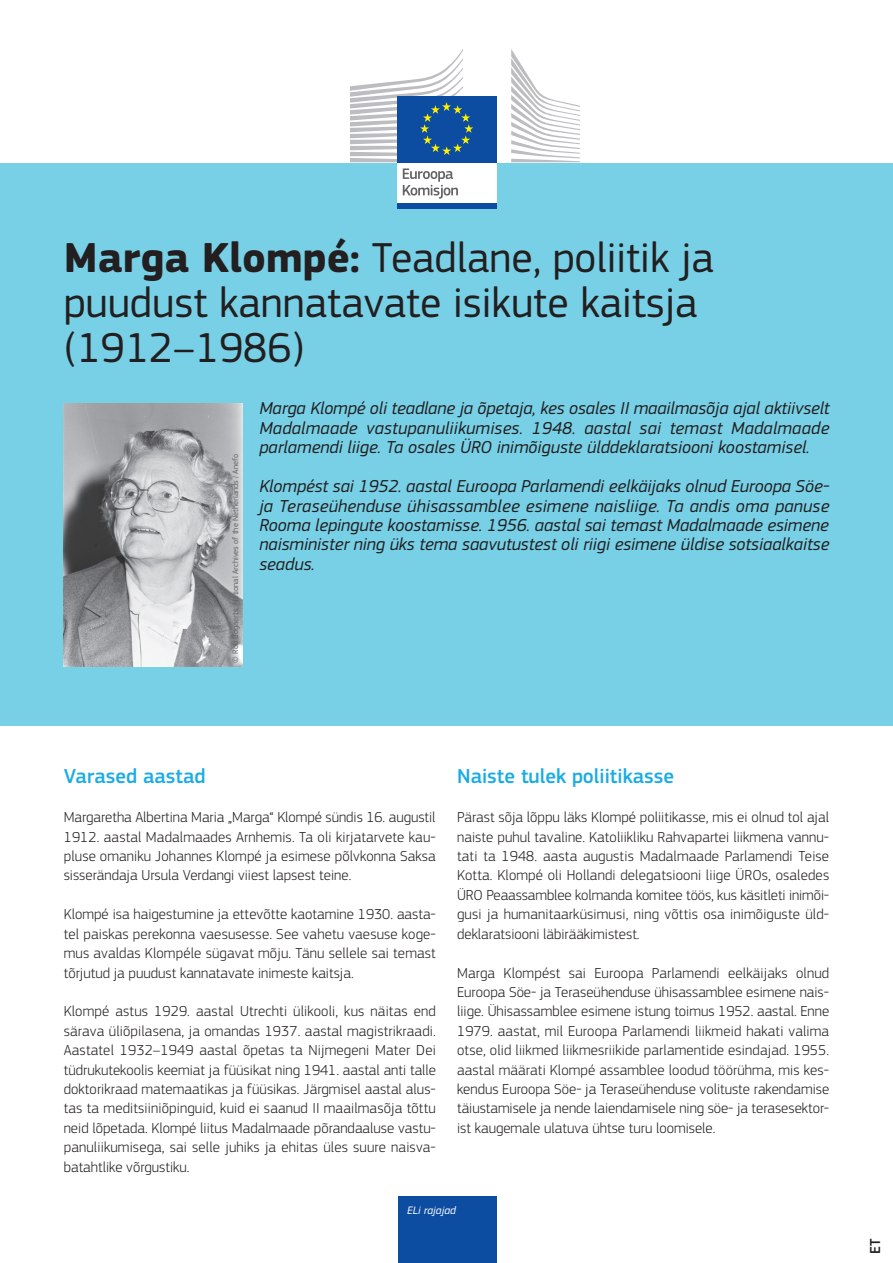
<style>
.page{position:relative;width:893px;height:1263px;background:#fff}
.page>*{position:absolute;margin:0;border:0;box-sizing:border-box;transform-origin:0 0}
.t1{font:43.5px/45px "EC Square Sans Pro";color:#231f20}
.Intertitres{font:500 21px "EC Square Sans Pro";color:#1bace3}
.Intro{font:italic 18px/19.4px "EC Square Sans Pro";color:#231f20;text-align:justify}
.Body{font:300 15px/19.4px "EC Square Sans Pro";color:#231f20;text-align:justify}
.Language_code{font:500 15px "EC Square Sans Pro";color:#231f20}
.t2{font:italic 11.25px "EC Square Sans Pro";color:#fff}
.Copyright{font:8.25px "EC Square Sans Pro";color:#636366}
.s1{font-weight:700}
</style>
<div class="page">
<div style="left:0;top:162px;width:893px;height:563px;background:#77d0e6"></div>
<img style="left:64px;top:404px;width:178px;height:262px">
<svg style="left:303px;top:96px;width:324px;height:113px"></svg>
<div style="left:397px;top:160px;width:99px;height:44px;background:#fff"></div>
<svg style="left:511px;top:49px;width:69px;height:113px"></svg>
<div style="left:397px;top:96px;width:99px;height:66px;background:#0d4da1"></div>
<svg style="left:350px;top:49px;width:123px;height:113px"></svg>
<div style="left:397px;top:203px;width:99px;height:6px;background:#0d4da1"></div>
<svg style="left:403px;top:168px;width:55px;height:31px"></svg>
<div style="left:398px;top:1197px;width:99px;height:66px;background:#0d4da1"></div>
<p class="t1" style="left:64px;top:235px;width:652px"><span class="s1">Marga Klompé:</span> Teadlane, poliitik ja puudust kannatavate isikute kaitsja (1912–1986)</p>
<p class="Copyright" style="left:231px;top:663px;width:210px;rotate:-90deg">© Rob Bogaerts, National Archives of the Netherlands / Anefo</p>
<p class="Intro" style="left:259px;top:399px;width:572px">Marga Klompé oli teadlane ja õpetaja, kes osales II maailmasõja ajal aktiivselt Madalmaade vastupanuliikumises. 1948. aastal sai temast Madalmaade parlamendi liige. Ta osales ÜRO inimõiguste ülddeklaratsiooni koostamisel.</p>
<p class="Intro" style="left:259px;top:477px;width:572px">Klompést sai 1952. aastal Euroopa Parlamendi eelkäijaks olnud Euroopa Söe&shy;ja Teraseühenduse ühisassamblee esimene naisliige. Ta andis oma panuse Rooma lepingute koostamisse. 1956. aastal sai temast Madalmaade esimene naisminister ning üks tema saavutustest oli riigi esimene üldise sotsiaalkaitse seadus.</p>
<p class="Intertitres" style="left:64px;top:764px;width:143px">Varased aastad</p>
<p class="Body" style="left:64px;top:807px;width:374px">Margaretha Albertina Maria „Marga“ Klompé sündis 16. augustil 1912. aastal Madalmaades Arnhemis. Ta oli kirjatarvete kau&shy;pluse omaniku Johannes Klompé ja esimese põlvkonna Saksa sisserändaja Ursula Verdangi viiest lapsest teine.</p>
<p class="Body" style="left:64px;top:904px;width:374px">Klompé isa haigestumine ja ettevõtte kaotamine 1930. aasta&shy;tel paiskas perekonna vaesusesse. See vahetu vaesuse koge&shy;mus avaldas Klompéle sügavat mõju. Tänu sellele sai temast tõrjutud ja puudust kannatavate inimeste kaitsja.</p>
<p class="Body" style="left:64px;top:1002px;width:374px">Klompé astus 1929. aastal Utrechti ülikooli, kus näitas end särava üliõpilasena, ja omandas 1937. aastal magistrikraadi.<br>Aastatel 1932–1949 aastal õpetas ta Nijmegeni Mater Dei tüdrukutekoolis keemiat ja füüsikat ning 1941. aastal anti talle doktorikraad matemaatikas ja füüsikas. Järgmisel aastal alus&shy;tas ta meditsiiniõpinguid, kuid ei saanud II maailmasõja tõttu neid lõpetada. Klompé liitus Madalmaade põrandaaluse vastu&shy;panuliikumisega, sai selle juhiks ja ehitas üles suure naisva&shy;batahtlike võrgustiku.</p>
<p class="Intertitres" style="left:457px;top:764px;width:218px">Naiste tulek poliitikasse</p>
<p class="Body" style="left:457px;top:807px;width:374px">Pärast sõja lõppu läks Klompé poliitikasse, mis ei olnud tol ajal naiste puhul tavaline. Katoliikliku Rahvapartei liikmena vannu&shy;tati ta 1948. aasta augustis Madalmaade Parlamendi Teise Kotta. Klompé oli Hollandi delegatsiooni liige ÜROs, osaledes ÜRO Peaassamblee kolmanda komitee töös, kus käsitleti inimõi&shy;gusi ja humanitaarküsimusi, ning võttis osa inimõiguste üld&shy;deklaratsiooni läbirääkimistest.</p>
<p class="Body" style="left:457px;top:963px;width:374px">Marga Klompést sai Euroopa Parlamendi eelkäijaks olnud Euroopa Söe- ja Teraseühenduse ühisassamblee esimene nais&shy;liige. Ühisassamblee esimene istung toimus 1952. aastal. Enne 1979. aastat, mil Euroopa Parlamendi liikmeid hakati valima otse, olid liikmed liikmesriikide parlamentide esindajad. 1955. aastal määrati Klompé assamblee loodud töörühma, mis kes&shy;kendus Euroopa Söe- ja Teraseühenduse volituste rakendamise täiustamisele ja nende laiendamisele ning söe- ja terasesektor&shy;ist kaugemale ulatuva ühtse turu loomisele.</p>
<p class="t2" style="left:407px;top:1204px;width:50px">ELi rajajad</p>
<p class="Language_code" style="left:866px;top:1254px;width:17px;rotate:-90deg">ET</p>
</div>
